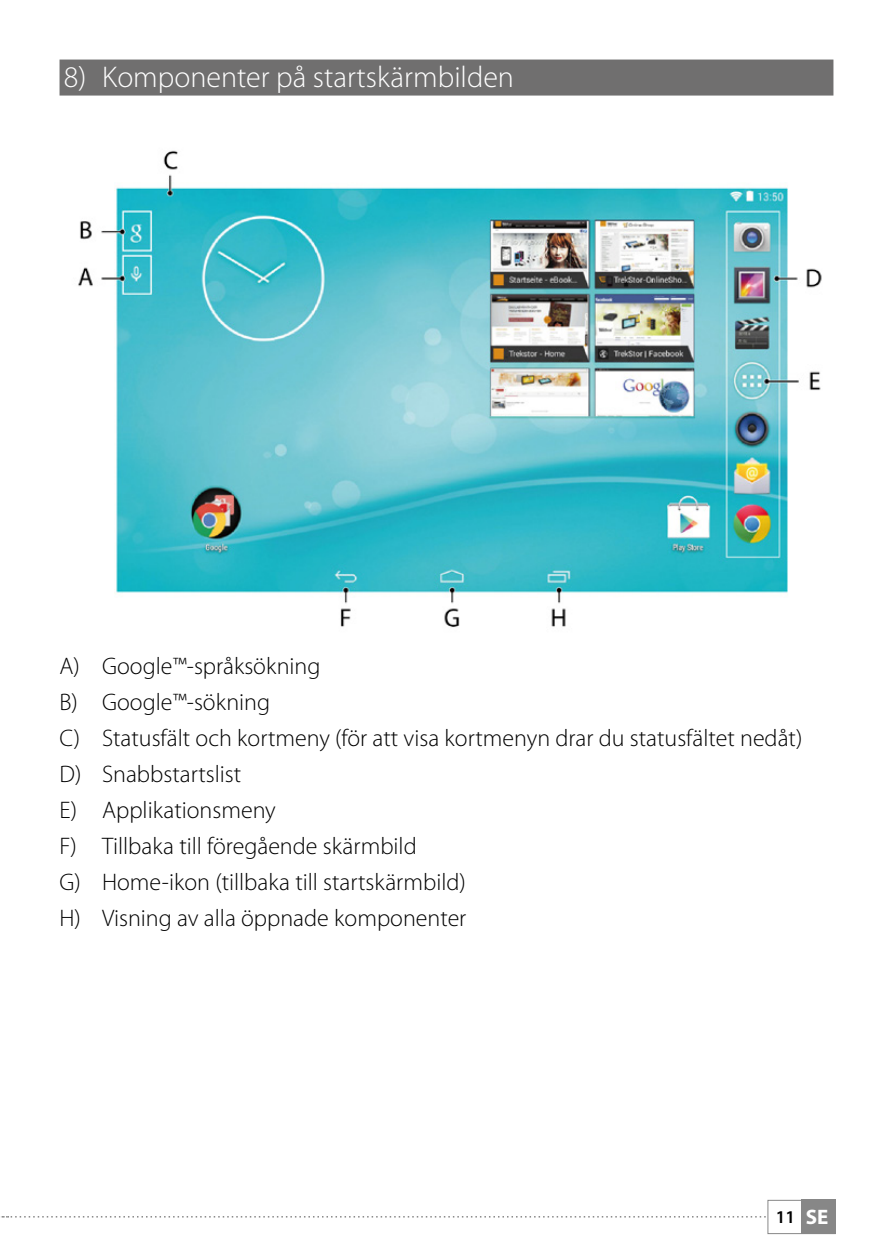
<style>
.page{position:relative;width:893px;height:1259px;background:#fff}
.page>*{position:absolute;margin:0;border:0;box-sizing:border-box;transform-origin:0 0}
.t1{font:300 30px "Myriad Pro";color:#fff}
.t2{font:300 24px/36px "Myriad Pro";color:#000}
.t3{font:600 18px "Myriad Pro";color:#000}
.s1{font-weight:700;font-size:21px;color:#fff}
</style>
<div class="page">
<div style="left:801px;top:1200px;width:35px;height:34px;background:#878787"></div>
<div style="left:767px;top:1200px;width:69px;height:34px;border:1px solid #878787"></div>
<svg style="left:1px;top:1216px;width:765px;height:1px"></svg>
<div style="left:60px;top:60px;width:773px;height:36px;background:#706f6f"></div>
<img style="left:78px;top:150px;width:744px;height:478px">
<p class="t1" style="left:64px;top:61px;width:452px">8) Komponenter på startskärmbilden</p>
<p class="t2" style="left:60px;top:649px;width:744px">A) Google™-språksökning<br>B) Google™-sökning<br>C) Statusfält och kortmeny (för att visa kortmenyn drar du statusfältet nedåt)<br>D) Snabbstartslist<br>E) Applikationsmeny<br>F) Tillbaka till föregående skärmbild<br>G) Home-ikon (tillbaka till startskärmbild)<br>H) Visning av alla öppnade komponenter</p>
<p class="t3" style="left:776px;top:1206px;width:54px">11 <span class="s1">SE</span></p>
</div>
